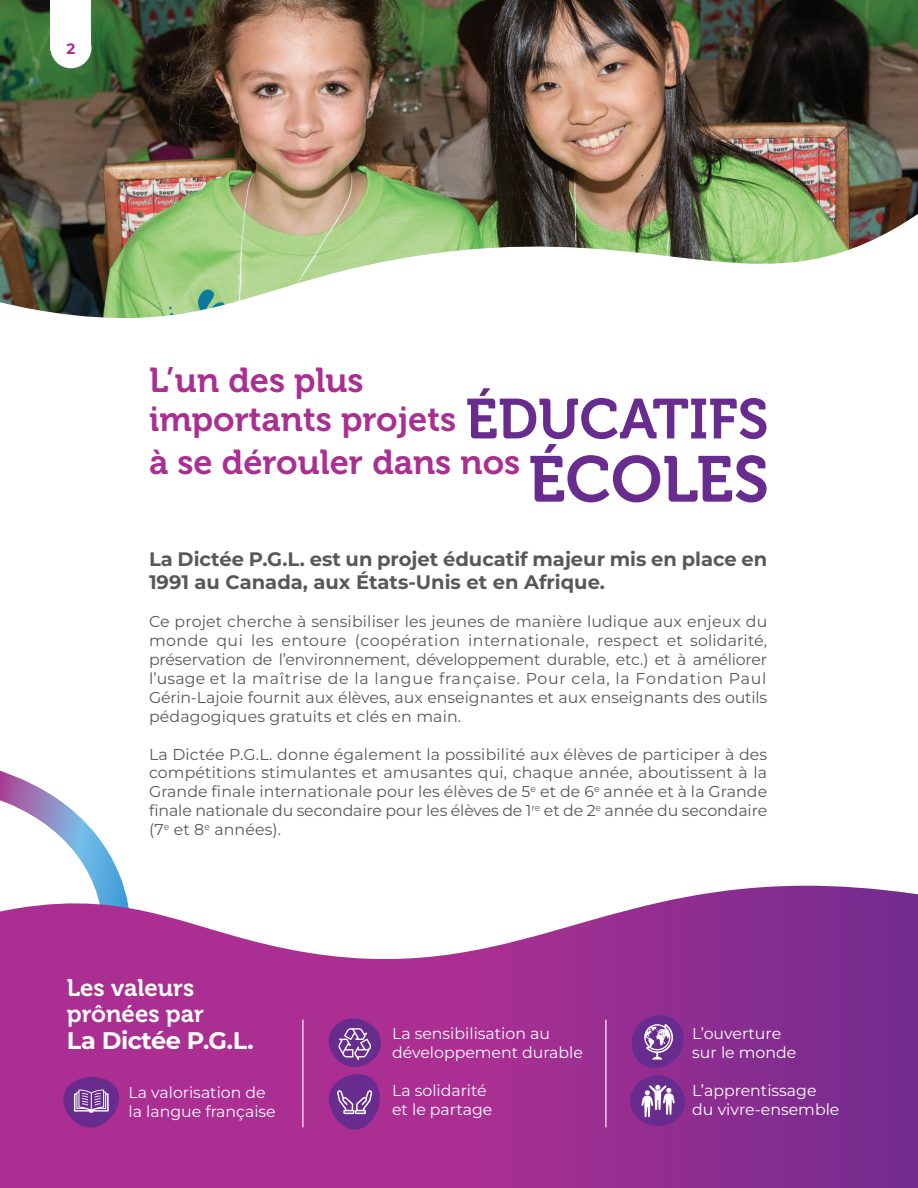
<style>
.page{position:relative;width:918px;height:1188px;background:#fff}
.page>*{position:absolute;margin:0;border:0;box-sizing:border-box;transform-origin:0 0}
.t1{font:64.5px "Museo 700";color:#672c8e}
.t2{font:56.1px "Museo 700";color:#672c8e}
.t3{font:34.5px/39px "Museo 700";color:#ab2e92}
.t4{font:24px/25.5px "Museo 700";color:#fff}
.t5{font:700 24px "Montserrat";letter-spacing:-.02em;color:#fff}
.t6{font:700 19.5px/23.4px "Montserrat";color:#57585a}
.t7{font:15.75px/18.9px "Montserrat";letter-spacing:-.005em;color:#57585a;text-align:justify}
.t8{font:15.75px/18.9px "Montserrat";color:#fff}
.t9{font:700 15px "Montserrat";color:#ab2e92}
</style>
<div class="page">
<svg style="left:0;top:770px;width:124px;height:116px"></svg>
<svg style="left:0;top:886px;width:918px;height:302px;background:#a6469e"></svg>
<hr style="left:302px;top:1020px;width:2px;height:107px;background:#fff">
<hr style="left:605px;top:1020px;width:1px;height:107px;background:#fff">
<img style="left:0;top:0;width:918px;height:318px">
<svg style="left:324px;top:1018px;width:58px;height:112px;background:#8b3d98"></svg>
<svg style="left:628px;top:1012px;width:59px;height:116px;background:#8a479d"></svg>
<svg style="left:60px;top:1074px;width:64px;height:54px;background:#8d3f99"></svg>
<div style="left:51px;top:27px;width:40px;height:41px;background:#fff;border-radius:50%"></div>
<div style="left:51px;top:0;width:40px;height:50px;background:#fff"></div>
<p class="t9" style="left:67px;top:38px;width:10px">2</p>
<h3 class="t3" style="left:149px;top:361px;width:309px">L’un des plus importants projets</h3>
<h3 class="t3" style="left:149px;top:443px;width:373px">à se dérouler dans nos</h3>
<h2 class="t2" style="left:465px;top:388px;width:305px">ÉDUCATIFS</h2>
<h1 class="t1" style="left:528px;top:444px;width:242px">ÉCOLES</h1>
<p class="t6" style="left:149px;top:546px;width:620px">La Dictée P.G.L. est un projet éducatif majeur mis en place en<br>1991 au Canada, aux États-Unis et en Afrique.</p>
<p class="t7" style="left:149px;top:612px;width:620px">Ce projet cherche à sensibiliser les jeunes de manière ludique aux enjeux du monde qui les entoure (coopération internationale, respect et solidarité, préservation de l’environnement, développement durable, etc.) et à améliorer l’usage et la maîtrise de la langue française. Pour cela, la Fondation Paul Gérin-Lajoie fournit aux élèves, aux enseignantes et aux enseignants des outils pédagogiques gratuits et clés en main.</p>
<p class="t7" style="left:149px;top:744px;width:620px">La Dictée P.G.L. donne également la possibilité aux élèves de participer à des compétitions stimulantes et amusantes qui, chaque année, aboutissent à la Grande finale internationale pour les élèves de 5<sup>e</sup> et de 6<sup>e</sup> année et à la Grande finale nationale du secondaire pour les élèves de 1<sup>re</sup> et de 2<sup>e</sup> année du secondaire (7<sup>e</sup> et 8<sup>e</sup> années).</p>
<h3 class="t4" style="left:67px;top:976px;width:139px">Les valeurs prônées par</h3>
<h3 class="t5" style="left:67px;top:1023px;width:188px">La Dictée P.G.L.</h3>
<p class="t8" style="left:129px;top:1082px;width:149px">La valorisation de la langue française</p>
<p class="t8" style="left:392px;top:1023px;width:192px">La sensibilisation au développement durable</p>
<p class="t8" style="left:392px;top:1080px;width:102px">La solidarité et le partage</p>
<p class="t8" style="left:692px;top:1023px;width:106px">L’ouverture sur le monde</p>
<p class="t8" style="left:692px;top:1080px;width:149px">L’apprentissage du vivre-ensemble</p>
</div>
